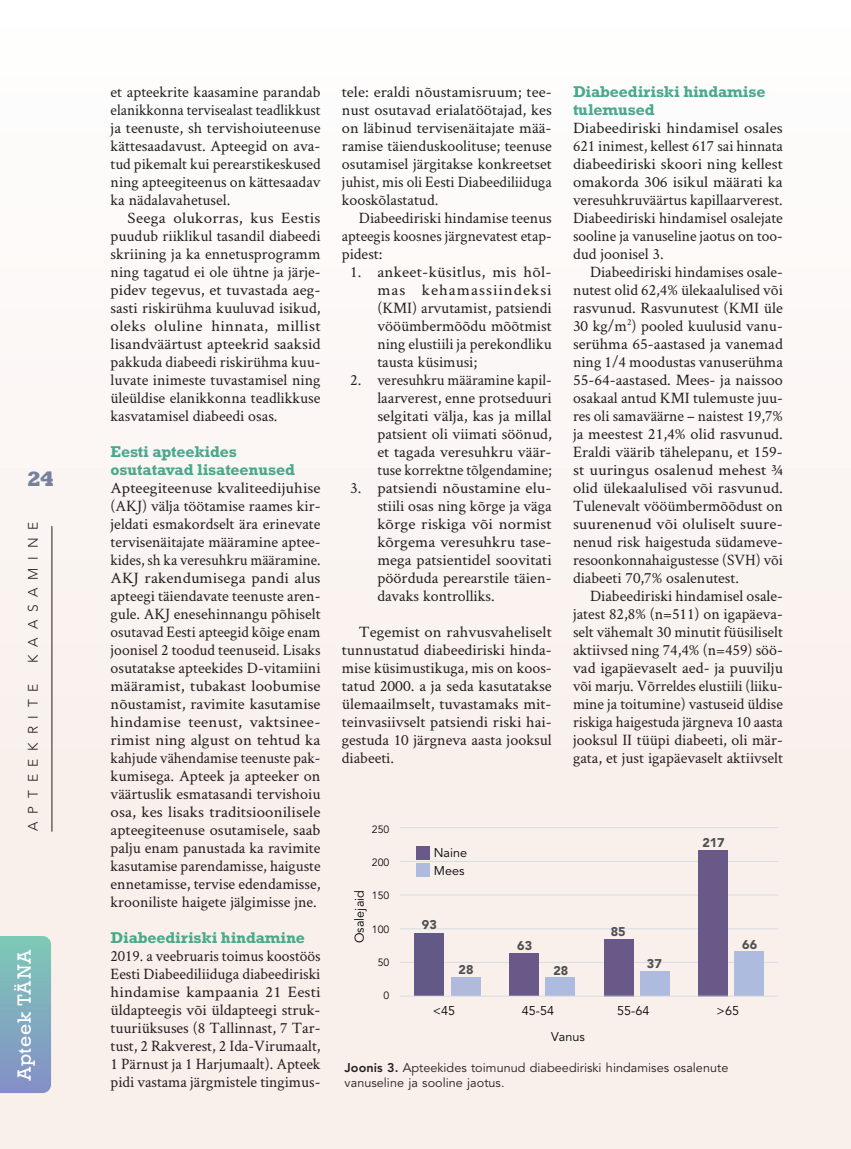
<style>
.page{position:relative;width:851px;height:1149px;background:#fff}
.page>*{position:absolute;margin:0;border:0;box-sizing:border-box;transform-origin:0 0}
.t1{font:800 21px "Rockwell Std";color:#76829b}
.t2{font:18px "Rockwell";letter-spacing:.04em;color:#fff}
.t3{font:15.9px/18px "Crimson Text";color:#231f20;text-align:justify}
.t4{font:15.9px/18px "Crimson Text";color:#231f20;text-align:justify;scale:1.06 1}
.t5{font:15.9px/18px "Crimson Text";color:#231f20;text-align:justify;scale:1.04 1}
.t6{font:700 15.9px/18px "Rockwell Std";letter-spacing:-.01em;color:#48a98c}
.t7{font:300 13.65px "Avenir LT Std";letter-spacing:.57em;color:#231f20}
.t8{font:12.6px/15.3px "Avenir LT Std";letter-spacing:.005em;color:#231f20}
.t9{font:12.6px/18.3px "Avenir LT Std";color:#030505}
.t10{font:900 12.6px "Avenir LT Std";color:#4d4f50}
.t11{font:10.5px "Avenir LT Std";color:#08080b}
.s1{font-weight:800}
</style>
<div class="page">
<div style="left:0;top:0;width:850px;height:1148px;background:#faf4f1"></div>
<svg style="left:0;top:936px;width:51px;height:156px;background:#80acbe"></svg>
<hr style="left:400px;top:961px;width:378px;height:1px;background:#d6dee4">
<hr style="left:400px;top:928px;width:378px;height:1px;background:#d6dee4">
<hr style="left:400px;top:894px;width:378px;height:1px;background:#d6dee4">
<hr style="left:400px;top:860px;width:378px;height:1px;background:#d6dee4">
<hr style="left:400px;top:827px;width:378px;height:1px;background:#d6dee4">
<div style="left:415px;top:933px;width:29px;height:62px;background:#635986"></div>
<div style="left:509px;top:953px;width:29px;height:42px;background:#685989"></div>
<div style="left:604px;top:938px;width:29px;height:57px;background:#685989"></div>
<div style="left:698px;top:849px;width:29px;height:146px;background:#685989"></div>
<div style="left:451px;top:977px;width:29px;height:18px;background:#b0badd"></div>
<div style="left:545px;top:977px;width:29px;height:18px;background:#adbbde"></div>
<div style="left:640px;top:970px;width:29px;height:25px;background:#adbbde"></div>
<div style="left:734px;top:951px;width:29px;height:44px;background:#adbbde"></div>
<hr style="left:400px;top:995px;width:378px;height:1px;background:#d6dee4">
<div style="left:416px;top:845px;width:13px;height:13px;background:#685989"></div>
<div style="left:416px;top:863px;width:13px;height:13px;background:#adbbde"></div>
<hr style="left:52px;top:526px;width:1px;height:305px;background:#231f20">
<h1 class="t1" style="left:27px;top:466px;width:29px">24</h1>
<p class="t7" style="left:25px;top:662px;width:142px;rotate:-90deg">kaasamine</p>
<p class="t7" style="left:25px;top:830px;width:149px;rotate:-90deg">aPteekrite</p>
<p class="t2" style="left:13px;top:1080px;width:133px;rotate:-90deg">Apteek TÄNA</p>
<p class="t3" style="left:111px;top:82px;width:211px">et apteekrite kaasamine parandab elanikkonna tervisealast teadlikkust ja teenuste, sh tervishoiuteenuse kättesaadavust. Apteegid on ava&shy;tud pikemalt kui perearstikeskused ning apteegiteenus on kättesaadav ka nädalavahetusel.</p>
<p class="t4" style="left:111px;top:208px;width:199px;text-indent:17px">Seega olukorras, kus Eestis puudub riiklikul tasandil diabeedi skriining ja ka ennetusprogramm ning tagatud ei ole ühtne ja järje&shy;pidev tegevus, et tuvastada aeg&shy;sasti riskirühma kuuluvad isikud, oleks oluline hinnata, millist lisandväärtust apteekrid saaksid pakkuda diabeedi riskirühma kuu&shy;luvate inimeste tuvastamisel ning üleüldise elanikkonna teadlikkuse kasvatamisel diabeedi osas.</p>
<p class="t6" style="left:111px;top:442px;width:186px">Eesti apteekides osutatavad lisateenused</p>
<p class="t4" style="left:111px;top:478px;width:199px">Apteegiteenuse kvaliteedijuhise (AKJ) välja töötamise raames kir&shy;jeldati esmakordselt ära erinevate tervisenäitajate määramine aptee&shy;kides , sh ka veresuhkru määramine.<br>AKJ rakendumisega pandi alus apteegi täiendavate teenuste aren&shy;gule. AKJ enesehinnangu põhiselt osutavad Eesti apteegid kõige enam joonisel 2 toodud teenuseid. Lisaks osutatakse apteekides D-vitamiini määramist, tubakast loobumise nõustamist, ravimite kasutamise hindamise teenust, vaktsinee&shy;rimist ning algust on tehtud ka kahjude vähendamise teenuste pak&shy;kumisega. Apteek ja apteeker on väärtuslik esmatasandi tervishoiu osa, kes lisaks traditsioonilisele apteegiteenuse osutamisele, saab palju enam panustada ka ravimite kasutamise parendamisse, haiguste ennetamisse, tervise edendamisse, krooniliste haigete jälgimisse jne.</p>
<p class="t6" style="left:111px;top:928px;width:196px">Diabeediriski hindamine</p>
<p class="t3" style="left:111px;top:946px;width:211px">2019. a veebruaris toimus koostöös Eesti Diabeediliiduga diabeediriski hindamise kampaania 21 Eesti üldapteegis või üldapteegi struk&shy;tuur iüksuses (8 Tallinnast, 7 Tar&shy;tust, 2 Rakverest, 2 Ida-Virumaalt, 1 Pärnust ja 1 Harjumaalt). Apteek pidi vastama järgmistele tingimus-</p>
<p class="t5" style="left:342px;top:82px;width:203px">tele: eraldi nõustamisruum; tee&shy;nust osutavad erialatöötajad, kes on läbinud tervisenäitajate mää&shy;ramise täienduskoolituse; teenuse osutamisel järgitakse konkreetset juhist, mis oli Eesti Diabeediliiduga kooskõlastatud.</p>
<p class="t3" style="left:342px;top:208px;width:211px;text-indent:17px">Diabeediriski hindamise teenus apteegis koosnes järgnevatest etap&shy;pidest:</p>
<p class="t3" style="left:377px;top:262px;width:176px;text-indent:-27px">1. ankeet-küsitlus, mis hõl&shy;mas kehamassiindeksi (KMI) arvutamist, patsiendi vööümbermõõdu mõõtmist ning elustiili ja perekondliku tausta küsimusi;</p>
<p class="t3" style="left:377px;top:370px;width:176px;text-indent:-27px">2. veresuhkru määramine kapil&shy;laarverest, enne protseduuri selgitati välja, kas ja millal patsient oli viimati söönud, et tagada veresuhkru väär&shy;tuse korrektne tõlgendamine;</p>
<p class="t3" style="left:377px;top:478px;width:176px;text-indent:-27px">3. patsiendi nõustamine elu&shy;stiili osas ning kõrge ja väga kõrge riskiga või normist kõrgema veresuhkru tase&shy;mega patsientidel soovitati pöörduda perearstile täien&shy;davaks kontrolliks.</p>
<p class="t5" style="left:342px;top:622px;width:203px;text-indent:17px">Tegemist on rahvusvaheliselt tunnustatud diabeediriski hinda&shy;mise küsimustikuga, mis on koos&shy;tatud 2000. a ja seda kasutatakse ülemaailmselt, tuvastamaks mit&shy;teinvasiivselt patsiendi riski hai&shy;gestuda 10 järgneva aasta jooksul diabeeti.</p>
<p class="t6" style="left:573px;top:82px;width:194px">Diabeediriski hindamise tulemused</p>
<p class="t4" style="left:573px;top:118px;width:199px">Diabeediriski hindamisel osales 621 inimest, kellest 617 sai hinnata diabeediriski skoori ning kellest omakorda 306 isikul määrati ka veresuhkruväärtus kapillaarverest.<br>Diabeediriski hindamisel osalejate sooline ja vanuseline jaotus on too&shy;dud joonisel 3.</p>
<p class="t3" style="left:573px;top:262px;width:211px;text-indent:17px">Diabeediriski hindamises osale&shy;nutest olid 62,4% ülekaalulised või rasvunud. Rasvunutest (KMI üle 30 kg/ m<sup>2</sup>) pooled kuulusid vanu&shy;serühma 65-aastased ja vanemad ning 1/4 moodustas vanuserühma 55-64-aastased. Mees- ja naissoo osakaal antud KMI tulemuste juu&shy;res oli samaväärne – naistest 19,7% ja meestest 21,4% olid rasvunud.<br>Eraldi väärib tähelepanu, et 159- st uuringus osalenud mehest ¾ olid ülekaalulised või rasvunud.<br>Tulenevalt vööümbermõõdust on suurenenud või oluliselt suure&shy;nenud risk haigestuda südameve&shy;resoonkonnahaigustesse (SVH) või diabeeti 70,7% osalenutest.</p>
<p class="t3" style="left:573px;top:586px;width:211px;text-indent:17px">Diabeediriski hindamisel osale&shy;jatest 82,8% (n=511) on igapäeva&shy;selt vähemalt 30 minutit füüsiliselt aktiivsed ning 74,4% (n=459) söö&shy;vad igapäevaselt aed- ja puuvilju või marju. Võrreldes elustiili (liiku&shy;mine ja toitumine) vastuseid üldise riskiga haigestuda järgneva 10 aasta jooksul II tüüpi diabeeti, oli mär&shy;gata, et just igapäevaselt aktiivselt</p>
<p class="t11" style="left:372px;top:822px;width:19px">250</p>
<p class="t11" style="left:372px;top:855px;width:19px">200</p>
<p class="t11" style="left:372px;top:889px;width:19px">150</p>
<p class="t11" style="left:372px;top:922px;width:19px">100</p>
<p class="t11" style="left:377px;top:955px;width:13px">50</p>
<p class="t11" style="left:383px;top:989px;width:7px">0</p>
<p class="t9" style="left:350px;top:942px;width:54px;rotate:-90deg">Osalejaid</p>
<p class="t9" style="left:434px;top:843px;width:35px">Naine<br>Mees</p>
<p class="t10" style="left:422px;top:916px;width:16px">93</p>
<p class="t10" style="left:458px;top:961px;width:16px">28</p>
<p class="t10" style="left:517px;top:937px;width:16px">63</p>
<p class="t10" style="left:553px;top:962px;width:16px">28</p>
<p class="t10" style="left:610px;top:923px;width:16px">85</p>
<p class="t10" style="left:646px;top:955px;width:16px">37</p>
<p class="t10" style="left:702px;top:835px;width:24px">217</p>
<p class="t10" style="left:742px;top:936px;width:16px">66</p>
<p class="t9" style="left:433px;top:1001px;width:24px">&lt;45</p>
<p class="t9" style="left:521px;top:1001px;width:34px">45-54</p>
<p class="t9" style="left:617px;top:1001px;width:34px">55-64</p>
<p class="t9" style="left:716px;top:1001px;width:24px">&gt;65</p>
<p class="t9" style="left:551px;top:1027px;width:35px">Vanus</p>
<p class="t8" style="left:344px;top:1059px;width:385px"><span class="s1">Joonis 3.</span> Apteekides toimunud diabeediriski hindamises osalenute vanuseline ja sooline jaotus .</p>
</div>
